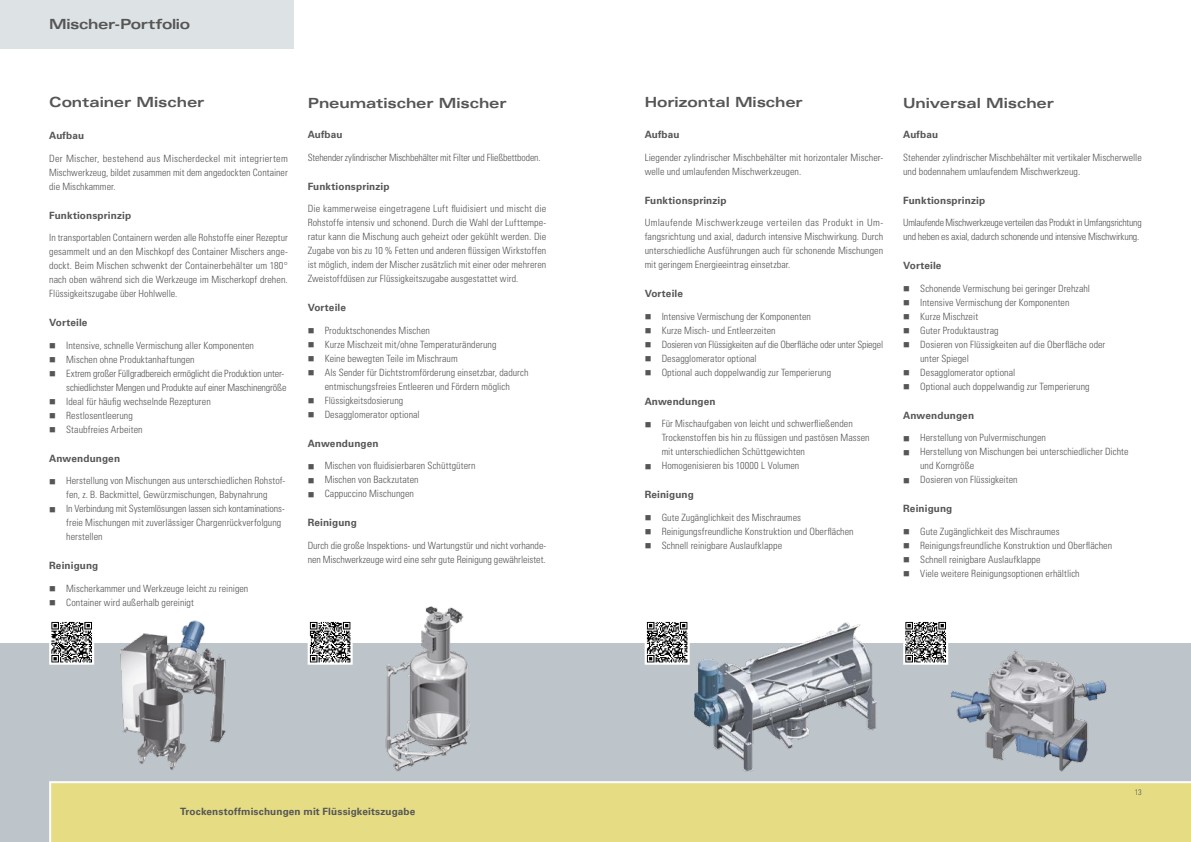
<style>
.page{position:relative;width:1191px;height:842px;background:#fff}
.page>*{position:absolute;margin:0;border:0;box-sizing:border-box;transform-origin:0 0}
.t1{font:700 expanded 14px "Univers LT Std";letter-spacing:-.01em;color:#565655}
.t2{font:300 condensed 10px/14px "Univers LT Std";letter-spacing:.005em;color:#565655}
.t3{font:700 10px "Univers LT Std";letter-spacing:.01em;color:#565655}
.t4{font:300 condensed 10px/14px "Univers LT Std";letter-spacing:-.015em;color:#565655;text-align:right}
.t5{font:300 condensed 10px/14px "Univers LT Std";letter-spacing:-.02em;color:#565655}
.t6{font:300 condensed 8px "Univers LT Std";color:#565655}
</style>
<div class="page">
<div style="left:0;top:643px;width:1191px;height:199px;background:#bdc5ca"></div>
<img style="left:385px;top:606px;width:85px;height:166px">
<div style="left:0;top:0;width:293px;height:49px;background:#dde2e5"></div>
<img style="left:694px;top:623px;width:183px;height:148px">
<img style="left:120px;top:620px;width:106px;height:150px">
<img style="left:948px;top:643px;width:159px;height:129px">
<div style="left:49px;top:781px;width:1142px;height:61px;background:#e5dc84"></div>
<svg style="left:52px;top:623px;width:39px;height:39px;background:#7d7d7d"></svg>
<div style="left:49px;top:620px;width:45px;height:45px;border:2px solid #fff"></div>
<svg style="left:311px;top:623px;width:39px;height:39px;background:#7f7f7f"></svg>
<div style="left:308px;top:620px;width:45px;height:45px;border:2px solid #fff"></div>
<svg style="left:906px;top:623px;width:39px;height:39px;background:#7e7e7e"></svg>
<div style="left:903px;top:620px;width:45px;height:45px;border:2px solid #fff"></div>
<svg style="left:647px;top:623px;width:39px;height:39px;background:#7c7c7c"></svg>
<div style="left:644px;top:620px;width:45px;height:45px;border:2px solid #fff"></div>
<h1 class="t1" style="left:49px;top:17px;width:142px">Mischer-Portfolio</h1>
<h1 class="t1" style="left:49px;top:95px;width:157px">Container Mischer</h1>
<p class="t3" style="left:49px;top:130px;width:36px">Aufbau</p>
<p class="t2" style="left:49px;top:151px;width:240px;text-align:justify">Der Mischer, bestehend aus Mischerdeckel mit integriertem Mischwerkzeug, bildet zusammen mit dem angedockten Container die Mischkammer.</p>
<p class="t3" style="left:49px;top:209px;width:83px">Funktionsprinzip</p>
<p class="t2" style="left:49px;top:231px;width:240px;text-align:justify">In transportablen Containern werden alle Rohstoffe einer Rezeptur gesammelt und an den Mischkopf des Container Mischers ange&shy;dockt. Beim Mischen schwenkt der Containerbehälter um 180° nach oben während sich die Werkzeuge im Mischerkopf drehen.<br>Flüssigkeitszugabe über Hohlwelle.</p>
<p class="t3" style="left:49px;top:317px;width:40px">Vorteile</p>
<p class="t2" style="left:49px;top:338px;width:206px">■ Intensive, schnelle Vermischung aller Komponenten</p>
<p class="t2" style="left:49px;top:352px;width:147px">■ Mischen ohne Produktanhaftungen</p>
<p class="t4" style="left:49px;top:366px;width:239px">■ Extrem großer Füllgradbereich ermöglicht die Produktion unter&shy;schiedlichster Mengen und Produkte auf einer Maschinengröße</p>
<p class="t2" style="left:49px;top:394px;width:163px">■ Ideal für häufig wechselnde Rezepturen</p>
<p class="t2" style="left:49px;top:408px;width:85px">■ Restlosentleerung</p>
<p class="t2" style="left:49px;top:422px;width:95px">■ Staubfreies Arbeiten</p>
<p class="t3" style="left:49px;top:452px;width:72px">Anwendungen</p>
<p class="t2" style="left:49px;top:474px;width:238px;text-align:center">■ Herstellung von Mischungen aus unterschiedlichen Rohstof&shy;fen, z. B. Backmittel, Gewürzmischungen, Babynahrung</p>
<p class="t2" style="left:66px;top:502px;width:220px;text-indent:-17px">■ In Verbindung mit Systemlösungen lassen sich kontaminations&shy;freie Mischungen mit zuverlässiger Chargenrückverfolgung herstellen</p>
<p class="t3" style="left:49px;top:560px;width:51px">Reinigung</p>
<p class="t2" style="left:49px;top:581px;width:201px">■ Mischerkammer und Werkzeuge leicht zu reinigen</p>
<p class="t2" style="left:49px;top:595px;width:146px">■ Container wird außerhalb gereinigt</p>
<h1 class="t1" style="left:308px;top:95px;width:200px">Pneumatischer Mischer</h1>
<h1 class="t1" style="left:644px;top:94px;width:160px">Horizontal Mischer</h1>
<p class="t3" style="left:308px;top:129px;width:36px">Aufbau</p>
<p class="t4" style="left:308px;top:150px;width:234px">Stehender zylindrischer Mischbehälter mit Filter und Fließbettboden.</p>
<p class="t3" style="left:308px;top:180px;width:83px">Funktionsprinzip</p>
<p class="t2" style="left:308px;top:202px;width:240px;text-align:justify">Die kammerweise eingetragene Luft fluidisiert und mischt die Rohstoffe intensiv und schonend. Durch die Wahl der Lufttempe&shy;ratur kann die Mischung auch geheizt oder gekühlt werden. Die Zugabe von bis zu 10 % Fetten und anderen flüssigen Wirkstoffen ist möglich, indem der Mischer zusätzlich mit einer oder mehreren Zweistoffdüsen zur Flüssigkeitszugabe ausgestattet wird.</p>
<p class="t3" style="left:308px;top:302px;width:40px">Vorteile</p>
<p class="t2" style="left:308px;top:323px;width:124px">■ Produktschonendes Mischen</p>
<p class="t2" style="left:308px;top:337px;width:190px">■ Kurze Mischzeit mit/ohne Temperaturänderung</p>
<p class="t2" style="left:308px;top:351px;width:152px">■ Keine bewegten Teile im Mischraum</p>
<p class="t2" style="left:308px;top:365px;width:222px;text-align:center">■ Als Sender für Dichtstromförderung einsetzbar, dadurch entmischungsfreies Entleeren und Fördern möglich</p>
<p class="t2" style="left:308px;top:393px;width:97px">■ Flüssigkeitsdosierung</p>
<p class="t2" style="left:308px;top:407px;width:114px">■ Desagglomerator optional</p>
<p class="t3" style="left:308px;top:437px;width:72px">Anwendungen</p>
<p class="t2" style="left:308px;top:459px;width:169px">■ Mischen von fluidisierbaren Schüttgütern</p>
<p class="t2" style="left:308px;top:473px;width:113px">■ Mischen von Backzutaten</p>
<p class="t2" style="left:308px;top:487px;width:108px">■ Cappuccino Mischungen</p>
<p class="t3" style="left:308px;top:517px;width:51px">Reinigung</p>
<p class="t2" style="left:308px;top:538px;width:240px">Durch die große Inspektions- und Wartungstür und nicht vorhande&shy;nen Mischwerkzeuge wird eine sehr gute Reinigung gewährleistet.</p>
<p class="t3" style="left:644px;top:129px;width:36px">Aufbau</p>
<p class="t2" style="left:644px;top:150px;width:239px">Liegender zylindrischer Mischbehälter mit horizontaler Mischer&shy;welle und umlaufenden Mischwerkzeugen.</p>
<p class="t3" style="left:644px;top:194px;width:83px">Funktionsprinzip</p>
<p class="t2" style="left:644px;top:216px;width:240px;text-align:justify">Umlaufende Mischwerkzeuge verteilen das Produkt in Um&shy;fangsrichtung und axial, dadurch intensive Mischwirkung. Durch unterschiedliche Ausführungen auch für schonende Mischungen mit geringem Energieeintrag einsetzbar.</p>
<p class="t3" style="left:644px;top:288px;width:40px">Vorteile</p>
<p class="t2" style="left:644px;top:309px;width:168px">■ Intensive Vermischung der Komponenten</p>
<p class="t2" style="left:644px;top:323px;width:132px">■ Kurze Misch- und Entleerzeiten</p>
<p class="t4" style="left:644px;top:337px;width:240px">■ Dosieren von Flüssigkeiten auf die Oberfläche oder unter Spiegel</p>
<p class="t2" style="left:644px;top:351px;width:114px">■ Desagglomerator optional</p>
<p class="t2" style="left:644px;top:365px;width:188px">■ Optional auch doppelwandig zur Temperierung</p>
<p class="t3" style="left:644px;top:395px;width:72px">Anwendungen</p>
<p class="t2" style="left:661px;top:417px;width:210px;text-indent:-17px">■ Für Mischaufgaben von leicht und schwerfließenden<br>Trockenstoffen bis hin zu flüssigen und pastösen Massen mit unterschiedlichen Schüttgewichten</p>
<p class="t2" style="left:644px;top:459px;width:156px">■ Homogenisieren bis 10000 L Volumen</p>
<p class="t3" style="left:644px;top:489px;width:51px">Reinigung</p>
<p class="t2" style="left:644px;top:510px;width:158px">■ Gute Zugänglichkeit des Mischraumes</p>
<p class="t2" style="left:644px;top:524px;width:211px">■ Reinigungsfreundliche Konstruktion und Oberflächen</p>
<p class="t2" style="left:644px;top:538px;width:139px">■ Schnell reinigbare Auslaufklappe</p>
<h1 class="t1" style="left:903px;top:95px;width:152px">Universal Mischer</h1>
<p class="t3" style="left:903px;top:129px;width:36px">Aufbau</p>
<p class="t2" style="left:903px;top:150px;width:240px">Stehender zylindrischer Mischbehälter mit vertikaler Mischerwelle und bodennahem umlaufendem Mischwerkzeug.</p>
<p class="t3" style="left:903px;top:194px;width:83px">Funktionsprinzip</p>
<p class="t5" style="left:903px;top:216px;width:240px">Umlaufende Mischwerkzeuge verteilen das Produkt in Umfangsrichtung und heben es axial, dadurch schonende und intensive Mischwirkung.</p>
<p class="t3" style="left:903px;top:260px;width:40px">Vorteile</p>
<p class="t2" style="left:903px;top:281px;width:188px">■ Schonende Vermischung bei geringer Drehzahl</p>
<p class="t2" style="left:903px;top:295px;width:168px">■ Intensive Vermischung der Komponenten</p>
<p class="t2" style="left:903px;top:309px;width:76px">■ Kurze Mischzeit</p>
<p class="t2" style="left:903px;top:323px;width:97px">■ Guter Produktaustrag</p>
<p class="t2" style="left:920px;top:337px;width:187px;text-indent:-17px">■ Dosieren von Flüssigkeiten auf die Oberfläche oder unter Spiegel</p>
<p class="t2" style="left:903px;top:365px;width:114px">■ Desagglomerator optional</p>
<p class="t2" style="left:903px;top:379px;width:188px">■ Optional auch doppelwandig zur Temperierung</p>
<p class="t3" style="left:903px;top:409px;width:72px">Anwendungen</p>
<p class="t2" style="left:903px;top:431px;width:144px">■ Herstellung von Pulvermischungen</p>
<p class="t2" style="left:920px;top:445px;width:210px;text-indent:-17px">■ Herstellung von Mischungen bei unterschiedlicher Dichte und Korngröße</p>
<p class="t2" style="left:903px;top:473px;width:116px">■ Dosieren von Flüssigkeiten</p>
<p class="t3" style="left:903px;top:503px;width:51px">Reinigung</p>
<p class="t2" style="left:903px;top:524px;width:158px">■ Gute Zugänglichkeit des Mischraumes</p>
<p class="t2" style="left:903px;top:538px;width:211px">■ Reinigungsfreundliche Konstruktion und Oberflächen</p>
<p class="t2" style="left:903px;top:552px;width:139px">■ Schnell reinigbare Auslaufklappe</p>
<p class="t2" style="left:903px;top:566px;width:178px">■ Viele weitere Reinigungsoptionen erhältlich</p>
<p class="t3" style="left:180px;top:806px;width:237px">Trockenstoffmischungen mit Flüssigkeitszugabe</p>
<p class="t6" style="left:1134px;top:788px;width:8px">13</p>
</div>
